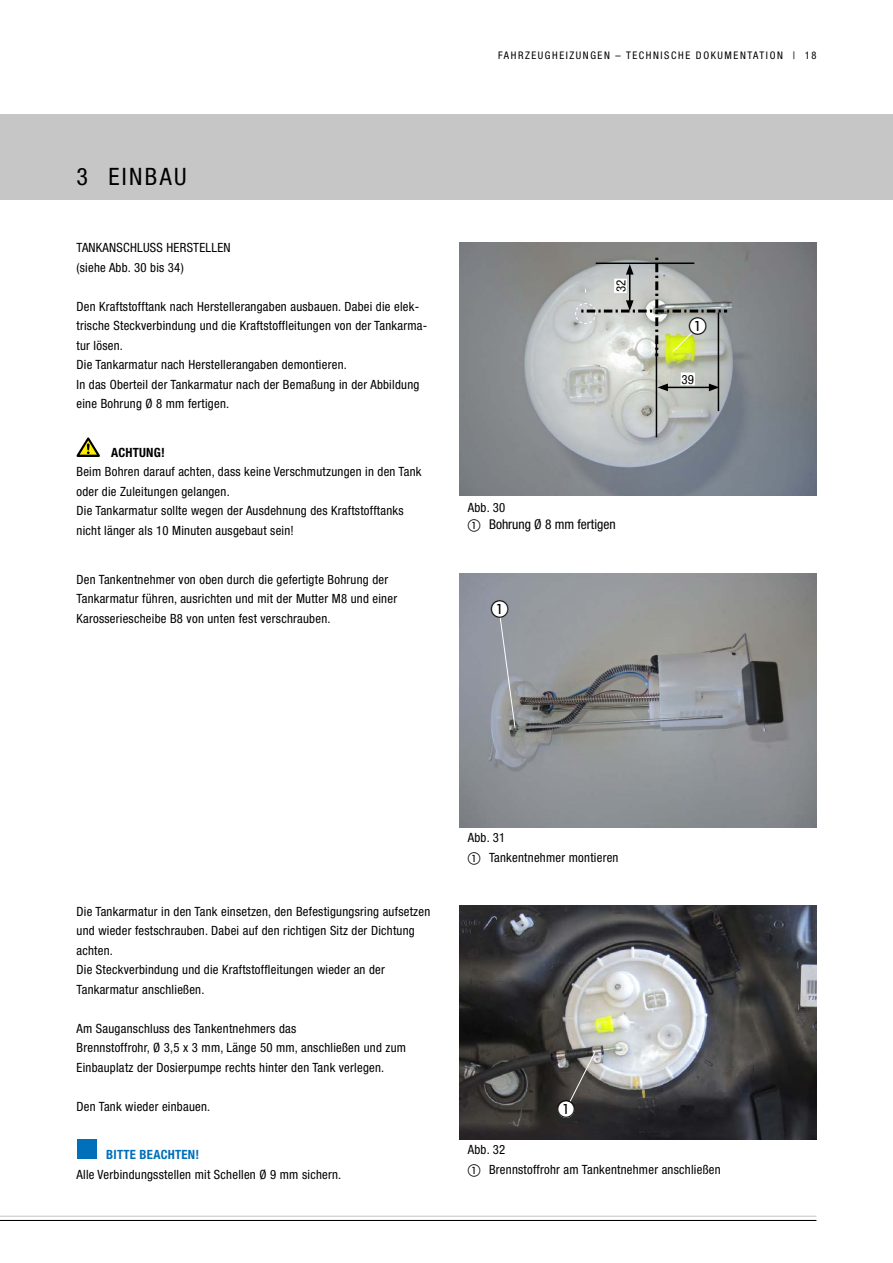
<style>
.page{position:relative;width:893px;height:1263px;background:#fff}
.page>*{position:absolute;margin:0;border:0;box-sizing:border-box;transform-origin:0 0}
.Ueberschrift_16pt{font:condensed 24px "Helvetica Neue LT";letter-spacing:.1em;color:#000}
.t1{font:18px "European Pi One";color:#000}
.t2{font:condensed 13.5px "Helvetica Neue LT";color:#000}
.Fließtext_8_5pt{font:condensed 12.75px/19.5px "Helvetica Neue LT";letter-spacing:.02em;color:#000}
.Bitte_beachten_8_5pt{font:700 condensed 12.75px "Helvetica Neue LT";letter-spacing:.02em;color:#0070ba}
.Achtung__8_5pt_bold{font:700 condensed 12.75px "Helvetica Neue LT";letter-spacing:.02em;color:#000}
.t3{font:condensed 10.5px "Helvetica Neue LT";letter-spacing:.15em;color:#000}
.s1{font-family:"European Pi One";font-stretch:normal;font-size:12.75px}
.s2{font-family:"European Pi One";font-stretch:normal}
</style>
<div class="page">
<div style="left:0;top:115px;width:893px;height:85px;background:#c6c6c6"></div>
<hr style="left:0;top:1216px;width:816px;height:1px;background:#c6c6c6">
<hr style="left:0;top:1220px;width:816px;height:1px;background:#000">
<div style="left:77px;top:1139px;width:20px;height:20px;background:#0070ba"></div>
<svg style="left:77px;top:437px;width:23px;height:20px"></svg>
<img style="left:459px;top:242px;width:357px;height:254px">
<img style="left:459px;top:574px;width:357px;height:253px">
<svg style="left:499px;top:612px;width:17px;height:116px;background:#9da0a5"></svg>
<img style="left:459px;top:905px;width:357px;height:234px">
<svg style="left:567px;top:1051px;width:29px;height:56px;background:#5c5956"></svg>
<div style="left:557px;top:1101px;width:17px;height:17px;background:#fff;border-radius:50%"></div>
<hr style="left:718px;top:313px;width:1px;height:98px;background:#000">
<hr style="left:656px;top:339px;width:1px;height:98px;background:#000">
<hr style="left:666px;top:387px;width:45px;height:1px;background:#000">
<svg style="left:657px;top:384px;width:11px;height:7px"></svg>
<svg style="left:709px;top:384px;width:9px;height:7px"></svg>
<div style="left:491px;top:600px;width:17px;height:17px;background:#fff;border-radius:50%"></div>
<div style="left:681px;top:372px;width:14px;height:13px;background:#fff"></div>
<svg style="left:498px;top:258px;width:229px;height:111px;background:#afb2aa"></svg>
<p class="t3" style="left:498px;top:50px;width:320px">FAHRZEUGHEIZUNGEN – TECHNISCHE DOKUMENTATION | 18</p>
<p class="Ueberschrift_16pt" style="left:77px;top:162px;width:112px">3 EINBAU</p>
<p class="Fließtext_8_5pt" style="left:77px;top:238px;width:156px">TANKANSCHLUSS HERSTELLEN (siehe Abb. 30 bis 34)</p>
<p class="Fließtext_8_5pt" style="left:77px;top:297px;width:352px">Den Kraftstofftank nach Herstellerangaben ausbauen. Dabei die elek&shy;trische Steckverbindung und die Kraftstoffleitungen von der Tankarma&shy;tur lösen.<br>Die Tankarmatur nach Herstellerangaben demontieren.</p>
<p class="Fließtext_8_5pt" style="left:77px;top:375px;width:344px">In das Oberteil der Tankarmatur nach der Bemaßung in der Abbildung eine Bohrung Ø 8 mm fertigen.</p>
<p class="Achtung__8_5pt_bold" style="left:111px;top:445px;width:55px">ACHTUNG!</p>
<p class="Fließtext_8_5pt" style="left:77px;top:462px;width:347px">Beim Bohren darauf achten, dass keine Verschmutzungen in den Tank oder die Zuleitungen gelangen.<br>Die Tankarmatur sollte wegen der Ausdehnung des Kraftstofftanks nicht länger als 10 Minuten ausgebaut sein!</p>
<p class="Fließtext_8_5pt" style="left:77px;top:570px;width:322px">Den Tankentnehmer von oben durch die gefertigte Bohrung der<br>Tankarmatur führen, ausrichten und mit der Mutter M8 und einer<br>Karosseriescheibe B8 von unten fest verschrauben.</p>
<p class="Fließtext_8_5pt" style="left:468px;top:498px;width:39px">Abb. 30</p>
<p class="t2" style="left:468px;top:516px;width:149px"><span class="s1">A</span> Bohrung Ø 8 mm fertigen</p>
<p class="t1" style="left:491px;top:599px;width:19px">A</p>
<p class="t1" style="left:689px;top:316px;width:19px">A</p>
<p class="Fließtext_8_5pt" style="left:77px;top:901px;width:355px">Die Tankarmatur in den Tank einsetzen, den Befestigungsring aufsetzen und wieder festschrauben. Dabei auf den richtigen Sitz der Dichtung achten.</p>
<p class="Fließtext_8_5pt" style="left:77px;top:960px;width:310px">Die Steckverbindung und die Kraftstoffleitungen wieder an der<br>Tankarmatur anschließen.</p>
<p class="Fließtext_8_5pt" style="left:77px;top:1018px;width:331px">Am Sauganschluss des Tankentnehmers das<br>Brennstoffrohr, Ø 3,5 x 3 mm, Länge 50 mm, anschließen und zum<br>Einbauplatz der Dosierpumpe rechts hinter den Tank verlegen.</p>
<p class="Fließtext_8_5pt" style="left:77px;top:1096px;width:135px">Den Tank wieder einbauen.</p>
<p class="Bitte_beachten_8_5pt" style="left:106px;top:1147px;width:94px">BITTE BEACHTEN!</p>
<p class="Fließtext_8_5pt" style="left:77px;top:1164px;width:266px">Alle Verbindungsstellen mit Schellen Ø 9 mm sichern.</p>
<p class="Fließtext_8_5pt" style="left:468px;top:828px;width:39px">Abb. 31</p>
<p class="Fließtext_8_5pt" style="left:468px;top:847px;width:152px"><span class="s2">A</span> Tankentnehmer montieren</p>
<p class="t1" style="left:557px;top:1100px;width:19px">A</p>
<p class="Fließtext_8_5pt" style="left:468px;top:1140px;width:39px">Abb. 32</p>
<p class="Fließtext_8_5pt" style="left:468px;top:1159px;width:254px"><span class="s2">A</span> Brennstoffrohr am Tankentnehmer anschließen</p>
</div>
